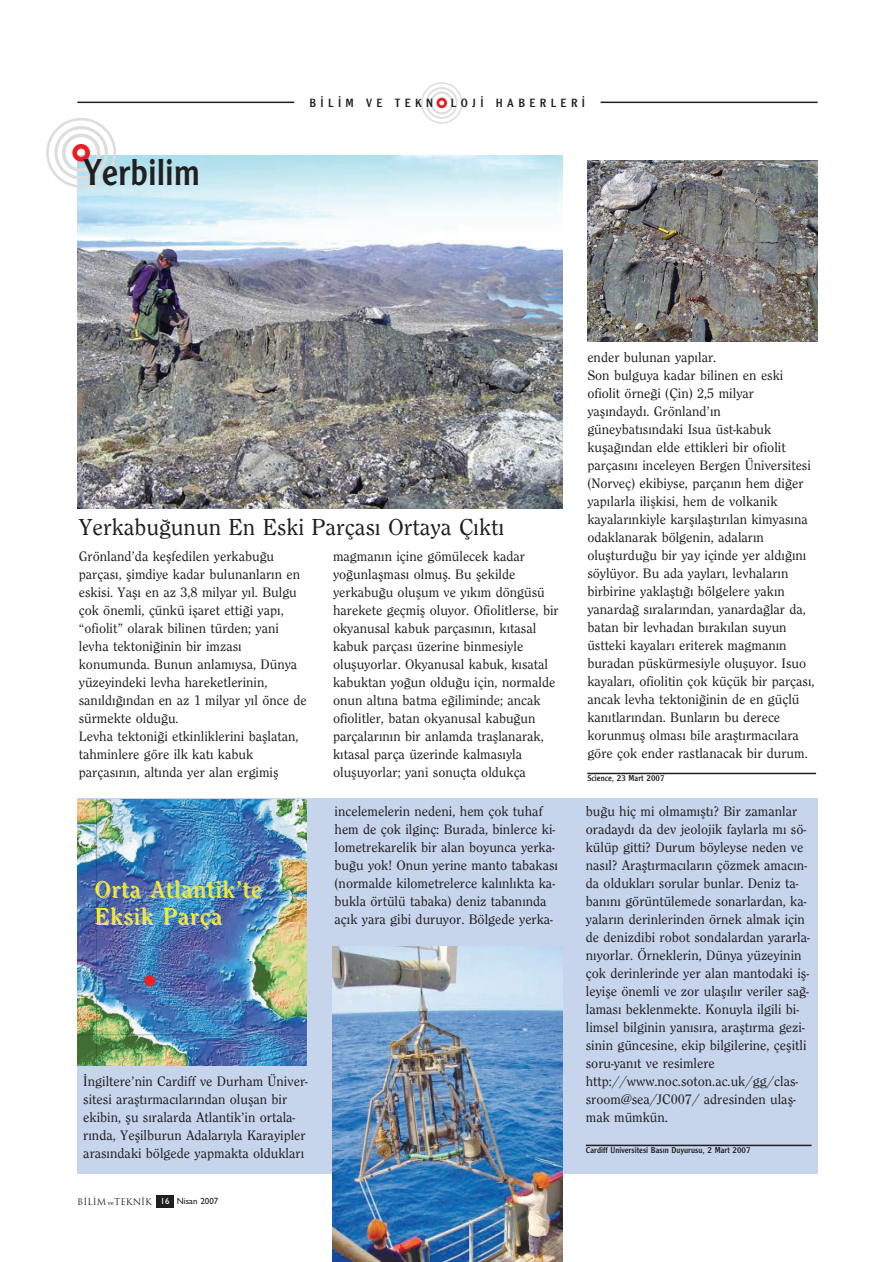
<style>
.page{position:relative;width:894px;height:1262px;background:#fff}
.page>*{position:absolute;margin:0;border:0;box-sizing:border-box;transform-origin:0 0}
.t1{font:39px "Clearface Gothic";color:#231f20}
.t2{font:500 24px "Clearface";color:#231f20}
.t3{font:500 24px/27px "Clearface";letter-spacing:.05em;color:#fff101}
.t4{font:500 14.25px/18px "Clearface";color:#231f20}
.t5{font:12.45px "Clearface Gothic";letter-spacing:.35em;color:#231f20}
.t6{font:9px "Clearface Gothic";color:#231f20}
.t7{font:9px "Trajan";color:#231f20}
.s1{font-family:"Bookman Old Style";font-size:6px}
.s2{font-family:"Gill Sans";font-weight:500;color:#fff}
.s3{font-family:"Gill Sans";font-weight:500}
</style>
<div class="page">
<img style="left:46px;top:82px;width:772px;height:1180px">
<h1 class="t1" style="left:83px;top:150px;width:118px">Yerbilim</h1>
<p class="t5" style="left:309px;top:96px;width:125px">B‹L‹M VE TEKN</p>
<p class="t5" style="left:451px;top:96px;width:136px">LOJ‹ HABERLER‹</p>
<h2 class="t2" style="left:79px;top:514px;width:427px">Yerkabu¤unun En Eski Parças› Ortaya Ç›kt›</h2>
<p class="t4" style="left:79px;top:547px;width:229px">Grönland’da keflfedilen yerkabu¤u parças›, flimdiye kadar bulunanlar›n en eskisi. Yafl› en az 3,8 milyar y›l. Bulgu çok önemli, çünkü iflaret etti¤i yap›, “ofiolit” olarak bilinen türden; yani levha tektoni¤inin bir imzas› konumunda. Bunun anlam›ysa, Dünya yüzeyindeki levha hareketlerinin, san›ld›¤›ndan en az 1 milyar y›l önce de sürmekte oldu¤u.<br>Levha tektoni¤i etkinliklerini bafllatan, tahminlere göre ilk kat› kabuk parças›n›n, alt›nda yer alan ergimifl</p>
<p class="t4" style="left:333px;top:547px;width:227px">magman›n içine gömülecek kadar yo¤unlaflmas› olmufl. Bu flekilde yerkabu¤u oluflum ve y›k›m döngüsü harekete geçmifl oluyor. Ofiolitlerse, bir okyanusal kabuk parças›n›n, k›tasal kabuk parças› üzerine binmesiyle olufluyorlar. Okyanusal kabuk, k›satal kabuktan yo¤un oldu¤u için, normalde onun alt›na batma e¤iliminde; ancak ofiolitler, batan okyanusal kabu¤un parçalar›n›n bir anlamda trafllanarak, k›tasal parça üzerinde kalmas›yla olufluyorlar; yani sonuçta oldukça</p>
<p class="t4" style="left:587px;top:348px;width:229px">ender bulunan yap›lar.<br>Son bulguya kadar bilinen en eski ofiolit örne¤i (Çin) 2,5 milyar yafl›ndayd›. Grönland’›n güneybat›s›ndaki Isua üst-kabuk kufla¤›ndan elde ettikleri bir ofiolit parças›n› inceleyen Bergen Üniversitesi (Norveç) ekibiyse, parçan›n hem di¤er yap›larla iliflkisi, hem de volkanik kayalar›nkiyle karfl›laflt›r›lan kimyas›na odaklanarak bölgenin, adalar›n oluflturdu¤u bir yay içinde yer ald›¤›n› söylüyor. Bu ada yaylar›, levhalar›n birbirine yaklaflt›¤› bölgelere yak›n yanarda¤ s›ralar›ndan, yanarda¤lar da, batan bir levhadan b›rak›lan suyun üstteki kayalar› eriterek magman›n buradan püskürmesiyle olufluyor. Isuo kayalar›, ofiolitin çok küçük bir parças›, ancak levha tektoni¤inin de en güçlü kan›tlar›ndan. Bunlar›n bu derece korunmufl olmas› bile araflt›rmac›lara göre çok ender rastlanacak bir durum.</p>
<p class="t6" style="left:587px;top:773px;width:79px">Science, 23 Mart 2007</p>
<h2 class="t3" style="left:94px;top:875px;width:169px">Orta Atlantik’te<br>Eksik Parça</h2>
<p class="t4" style="left:83px;top:1072px;width:226px">‹ngiltere’nin Cardiff ve Durham Üniver&shy;sitesi araflt›rmac›lar›ndan oluflan bir ekibin, flu s›ralarda Atlantik’in ortala&shy;r›nda, Yeflilburun Adalar›yla Karayipler aras›ndaki bölgede yapmakta olduklar›</p>
<p class="t7" style="left:77px;top:1196px;width:142px">B‹L‹M <span class="s1">ve</span>TEKN‹K <span class="s2">16</span> <span class="s3">Nisan 2007</span></p>
<p class="t4" style="left:334px;top:802px;width:225px">incelemelerin nedeni, hem çok tuhaf hem de çok ilginç: Burada, binlerce ki&shy;lometrekarelik bir alan boyunca yerka&shy;bu¤u yok! Onun yerine manto tabakas› (normalde kilometrelerce kal›nl›kta ka&shy;bukla örtülü tabaka) deniz taban›nda aç›k yara gibi duruyor. Bölgede yerka-</p>
<p class="t4" style="left:586px;top:802px;width:225px">bu¤u hiç mi olmam›flt›? Bir zamanlar oradayd› da dev jeolojik faylarla m› sö&shy;külüp gitti? Durum böyleyse neden ve nas›l? Araflt›rmac›lar›n çözmek amac›n&shy;da olduklar› sorular bunlar. Deniz ta&shy;ban›n› görüntülemede sonarlardan, ka&shy;yalar›n derinlerinden örnek almak için de denizdibi robot sondalardan yararla&shy;n›yorlar. Örneklerin, Dünya yüzeyinin çok derinlerinde yer alan mantodaki ifl&shy;leyifle önemli ve zor ulafl›l›r veriler sa¤- lamas› beklenmekte. Konuyla ilgili bi&shy;limsel bilginin yan›s›ra, araflt›rma gezi&shy;sinin güncesine, ekip bilgilerine, çeflitli soru-yan›t ve resimlere http://www.noc.soton.ac.uk/gg/clas&shy;sroom@sea/JC007/ adresinden ulafl&shy;mak mümkün.</p>
<p class="t6" style="left:586px;top:1145px;width:166px">Cardiff Üniversitesi Bas›n Duyurusu, 2 Mart 2007</p>
</div>
